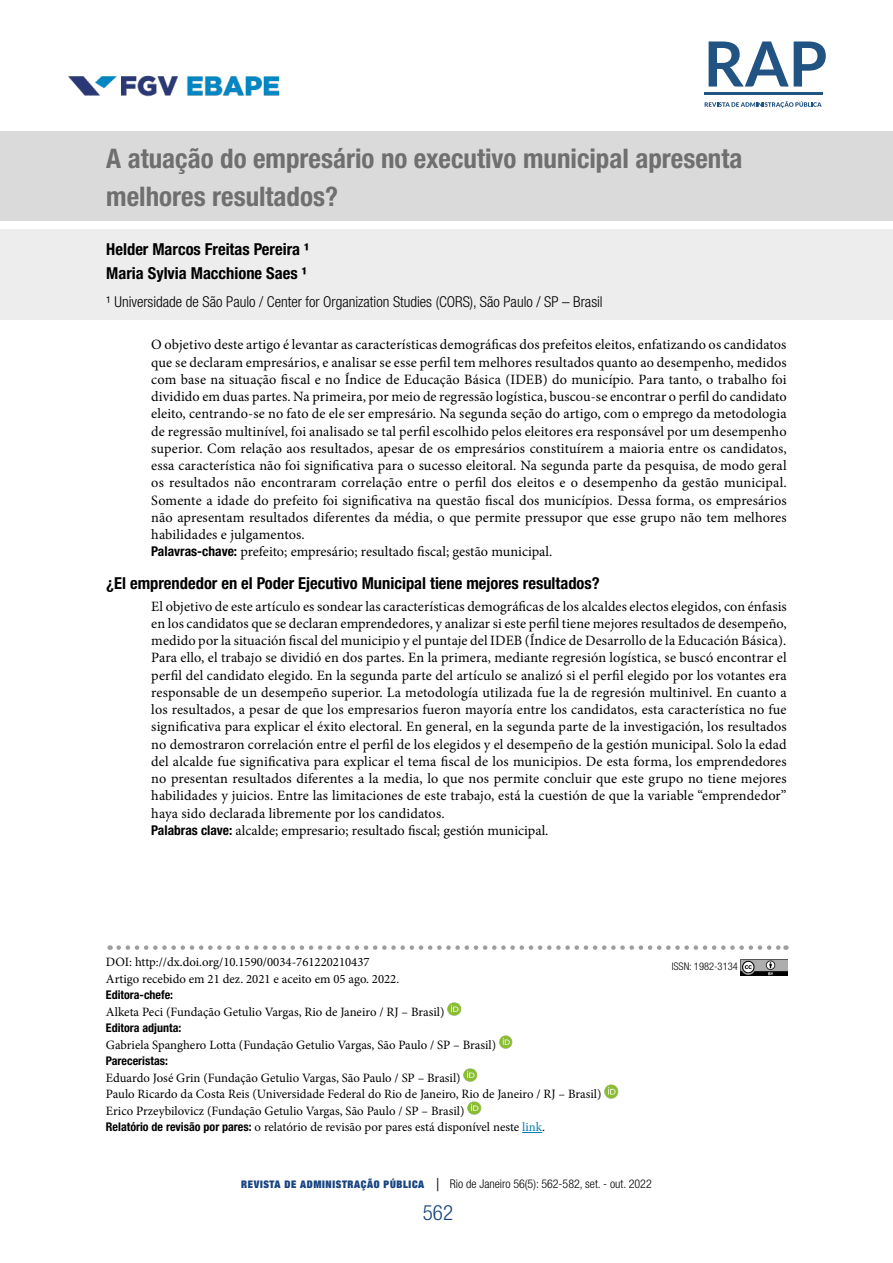
<style>
.page{position:relative;width:893px;height:1263px;background:#fff}
.page>*{position:absolute;margin:0;border:0;box-sizing:border-box;transform-origin:0 0}
.t1{font:700 condensed 27px/37.5px "Helvetica Neue LT Std";color:#706f6f}
.t2{font:300 condensed 21px "Helvetica Neue LT Std";color:#184480}
.t3{font:700 condensed 16.5px/23.7px "Helvetica Neue LT Std";color:#000}
.t4{font:300 condensed 15px "Helvetica Neue LT Std";color:#000}
.t5{font:14.25px/17.2px "Minion Pro";letter-spacing:.01em;color:#000}
.t6{font:12.75px/16.5px "Minion Pro";color:#000}
.t7{font:300 condensed 12px "Helvetica Neue LT Std";color:#000}
.t8{font:700 condensed 12px "Helvetica Neue LT Std";color:#000}
.t9{font:300 condensed 10.5px "Helvetica Neue LT Std";color:#000}
.s1{font-family:"Helvetica Neue LT Std";font-weight:700;font-stretch:condensed;font-size:13.5px}
.s2{font-family:"Helvetica Neue LT Std";font-weight:700;font-stretch:condensed;font-size:12px}
.s3{color:#007cac}
.s4{font-family:"Helvetica Neue";font-weight:900;font-stretch:expanded;font-size:10.5px;color:#184480}
.s5{font-size:18px}
</style>
<div class="page">
<img style="left:68px;top:75px;width:212px;height:22px">
<svg style="left:705px;top:101px;width:117px;height:7px"></svg>
<hr style="left:704px;top:93px;width:119px;height:2px;background:#215383">
<svg style="left:709px;top:41px;width:117px;height:46px"></svg>
<div style="left:0;top:131px;width:892px;height:89px;background:#dadada"></div>
<div style="left:0;top:229px;width:892px;height:91px;background:#ededed"></div>
<svg style="left:119px;top:945px;width:667px;height:5px"></svg>
<img style="left:740px;top:959px;width:47px;height:16px">
<svg style="left:522px;top:1132px;width:20px;height:1px"></svg>
<img style="left:447px;top:1002px;width:14px;height:14px">
<img style="left:499px;top:1035px;width:14px;height:14px">
<img style="left:464px;top:1068px;width:13px;height:14px">
<img style="left:604px;top:1085px;width:14px;height:13px">
<img style="left:467px;top:1101px;width:14px;height:14px">
<h1 class="t1" style="left:106px;top:139px;width:638px">A atuação do empresário no executivo municipal apresenta melhores resultados?</h1>
<p class="t3" style="left:106px;top:237px;width:204px">Helder Marcos Freitas Pereira ¹<br>Maria Sylvia Macchione Saes ¹</p>
<p class="t4" style="left:106px;top:293px;width:498px">¹ Universidade de São Paulo / Center for Organization Studies (CORS), São Paulo / SP – Brasil</p>
<p class="t5" style="left:151px;top:336px;width:637px">O objetivo deste artigo é levantar as características demográficas dos prefeitos eleitos, enfatizando os candidatos que se declaram empresários, e analisar se esse perfil tem melhores resultados quanto ao desempenho, medidos com base na situação fiscal e no Índice de Educação Básica (IDEB) do município. Para tanto, o trabalho foi dividido em duas partes. Na primeira, por meio de regressão logística, buscou-se encontrar o perfil do candidato eleito, centrando-se no fato de ele ser empresário. Na segunda seção do artigo, com o emprego da metodologia de regressão multinível, foi analisado se tal perfil escolhido pelos eleitores era responsável por um desempenho superior. Com relação aos resultados, apesar de os empresários constituírem a maioria entre os candidatos, essa característica não foi significativa para o sucesso eleitoral. Na segunda parte da pesquisa, de modo geral os resultados não encontraram correlação entre o perfil dos eleitos e o desempenho da gestão municipal.<br>Somente a idade do prefeito foi significativa na questão fiscal dos municípios. Dessa forma, os empresários não apresentam resultados diferentes da média, o que permite pressupor que esse grupo não tem melhores habilidades e julgamentos.<br><span class="s1">Palavras-chave:</span> prefeito; empresário; resultado fiscal; gestão municipal.</p>
<p class="t3" style="left:106px;top:571px;width:495px">¿El emprendedor en el Poder Ejecutivo Municipal tiene mejores resultados?</p>
<p class="t5" style="left:151px;top:597px;width:637px">El objetivo de este artículo es sondear las características demográficas de los alcaldes electos elegidos, con énfasis en los candidatos que se declaran emprendedores, y analizar si este perfil tiene mejores resultados de desempeño, medido por la situación fiscal del municipio y el puntaje del IDEB (Índice de Desarrollo de la Educación Básica).<br>Para ello, el trabajo se dividió en dos partes. En la primera, mediante regresión logística, se buscó encontrar el perfil del candidato elegido. En la segunda parte del artículo se analizó si el perfil elegido por los votantes era responsable de un desempeño superior. La metodología utilizada fue la de regresión multinivel. En cuanto a los resultados, a pesar de que los empresarios fueron mayoría entre los candidatos, esta característica no fue significativa para explicar el éxito electoral. En general, en la segunda parte de la investigación, los resultados no demostraron correlación entre el perfil de los elegidos y el desempeño de la gestión municipal. Solo la edad del alcalde fue significativa para explicar el tema fiscal de los municipios. De esta forma, los emprendedores no presentan resultados diferentes a la media, lo que nos permite concluir que este grupo no tiene mejores habilidades y juicios. Entre las limitaciones de este trabajo, está la cuestión de que la variable “emprendedor” haya sido declarada libremente por los candidatos.<br><span class="s1">Palabras clave:</span> alcalde; empresario; resultado fiscal; gestión municipal.</p>
<p class="t6" style="left:106px;top:954px;width:295px">DOI: http://dx.doi.org/10.1590/0034-761220210437<br>Artigo recebido em 21 dez. 2021 e aceito em 05 ago. 2022.</p>
<p class="t8" style="left:106px;top:988px;width:69px">Editora-chefe:</p>
<p class="t6" style="left:106px;top:1003px;width:340px">Alketa Peci (Fundação Getulio Vargas, Rio de Janeiro / RJ – Brasil)</p>
<p class="t8" style="left:106px;top:1021px;width:77px">Editora adjunta:</p>
<p class="t6" style="left:106px;top:1036px;width:392px">Gabriela Spanghero Lotta (Fundação Getulio Vargas, São Paulo / SP – Brasil)</p>
<p class="t8" style="left:106px;top:1054px;width:64px">Pareceristas:</p>
<p class="t6" style="left:106px;top:1069px;width:497px">Eduardo José Grin (Fundação Getulio Vargas, São Paulo / SP – Brasil)<br>Paulo Ricardo da Costa Reis (Universidade Federal do Rio de Janeiro, Rio de Janeiro / RJ – Brasil)<br>Erico Przeybilovicz (Fundação Getulio Vargas, São Paulo / SP – Brasil)<br><span class="s2">Relatório de revisão por pares:</span> o relatório de revisão por pares está disponível neste <span class="s3">link</span>.</p>
<p class="t7" style="left:241px;top:1176px;width:412px"><span class="s4">REVISTA DE ADMINISTRAÇÃO PÚBLICA</span> <span class="s5">|</span> Rio de Janeiro 56(5): 562-582, set. - out. 2022</p>
<h2 class="t2" style="left:423px;top:1200px;width:32px">562</h2>
<p class="t9" style="left:672px;top:960px;width:68px">ISSN: 1982-3134</p>
</div>
